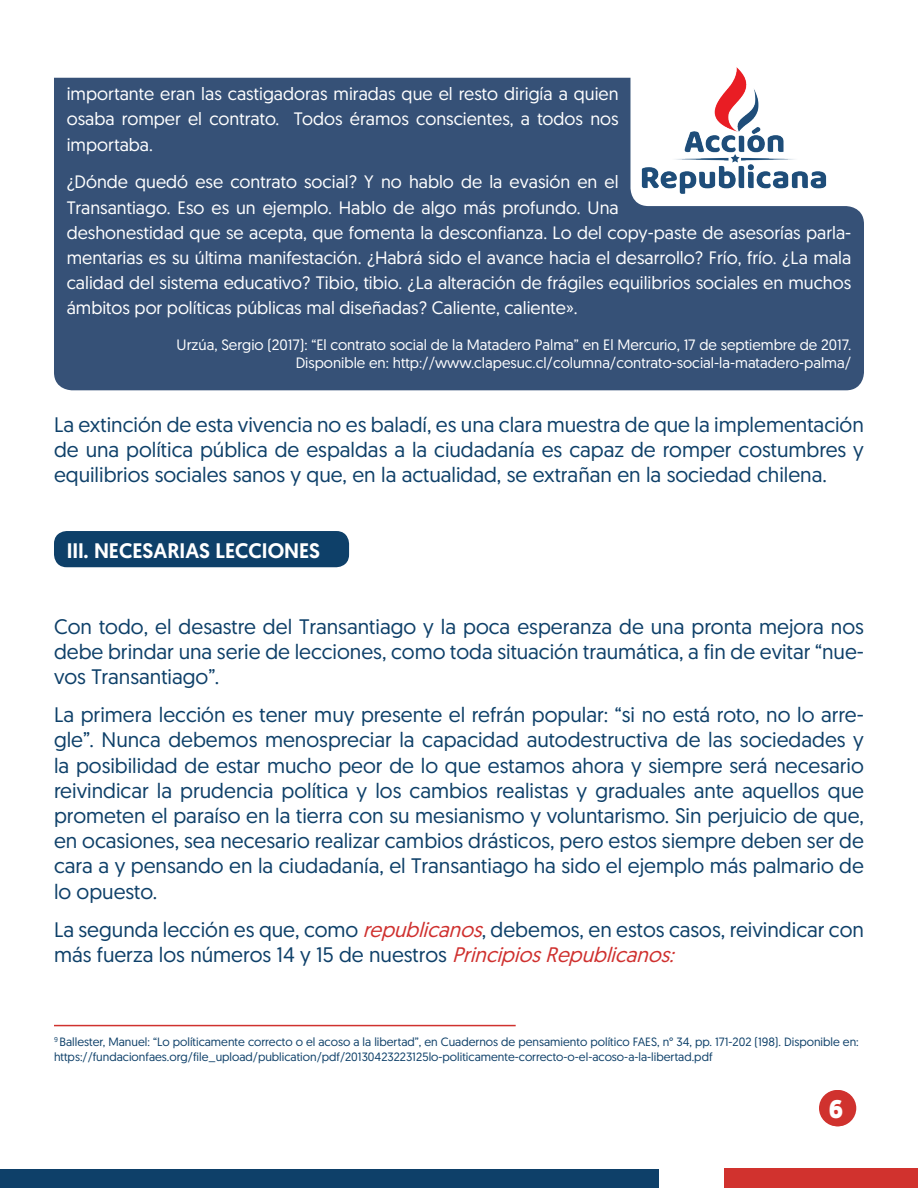
<style>
.page{position:relative;width:918px;height:1188px;background:#fff}
.page>*{position:absolute;margin:0;border:0;box-sizing:border-box;transform-origin:0 0}
.t1{font:700 25.5px "Geomanist";color:#fff}
.t2{font:21px/25.2px "Geomanist";color:#0e4069;text-align:justify}
.t3{font:500 21px "Geomanist";color:#fff}
.t4{font:18px/25.2px "Geomanist";color:#fff;text-align:justify}
.t5{font:15px/18px "Geomanist";color:#fff;text-align:right}
.t6{font:12px/14.4px "Geomanist";color:#0e4069}
.s1{font-style:italic;color:#cf302e}
</style>
<div class="page">
<div style="left:54px;top:78px;width:810px;height:312px;background:#365177"></div>
<div style="left:54px;top:531px;width:295px;height:36px;background:#0e4069;border-radius:13px"></div>
<svg style="left:820px;top:1090px;width:36px;height:36px"></svg>
<div style="left:0;top:1169px;width:918px;height:19px;background:#0e4069"></div>
<div style="left:660px;top:1168px;width:258px;height:20px;background:#fff"></div>
<div style="left:724px;top:1168px;width:194px;height:20px;background:#d1322e"></div>
<img style="left:619px;top:67px;width:231px;height:130px">
<hr style="left:54px;top:1025px;width:462px;height:1px;background:#d0322e">
<div style="left:819px;top:1090px;width:36px;height:36px;background:#d0322e;border-radius:50%"></div>
<p class="t4" style="left:67px;top:81px;width:553px">importante eran las castigadoras miradas que el resto dirigía a quien osaba romper el contrato. Todos éramos conscientes, a todos nos importaba.</p>
<p class="t4" style="left:67px;top:169px;width:786px;text-align:left">¿Dónde quedó ese contrato social? Y no hablo de la evasión en el<br>Transantiago. Eso es un ejemplo. Hablo de algo más profundo. Una<br>deshonestidad que se acepta, que fomenta la desconfianza. Lo del copy-paste de asesorías parla&shy;mentarias es su última manifestación. ¿Habrá sido el avance hacia el desarrollo? Frío, frío. ¿La mala calidad del sistema educativo? Tibio, tibio. ¿La alteración de frágiles equilibrios sociales en muchos ámbitos por políticas públicas mal diseñadas? Caliente, caliente».</p>
<p class="t5" style="left:177px;top:336px;width:676px">Urzúa, Sergio (2017): “El contrato social de la Matadero Palma” en El Mercurio, 17 de septiembre de 2017.<br>Disponible en: http://www.clapesuc.cl/columna/contrato-social-la-matadero-palma/</p>
<p class="t2" style="left:54px;top:411px;width:811px">La extinción de esta vivencia no es baladí, es una clara muestra de que la implementación de una política pública de espaldas a la ciudadanía es capaz de romper costumbres y equilibrios sociales sanos y que, en la actualidad, se extrañan en la sociedad chilena.</p>
<p class="t3" style="left:67px;top:537px;width:255px">III. NECESARIAS LECCIONES</p>
<p class="t2" style="left:54px;top:613px;width:811px">Con todo, el desastre del Transantiago y la poca esperanza de una pronta mejora nos debe brindar una serie de lecciones, como toda situación traumática, a fin de evitar “nue&shy;vos Transantiago”.</p>
<p class="t2" style="left:54px;top:702px;width:812px">La primera lección es tener muy presente el refrán popular: “si no está roto, no lo arre&shy;gle”. Nunca debemos menospreciar la capacidad autodestructiva de las sociedades y la posibilidad de estar mucho peor de lo que estamos ahora y siempre será necesario reivindicar la prudencia política y los cambios realistas y graduales ante aquellos que prometen el paraíso en la tierra con su mesianismo y voluntarismo. Sin perjuicio de que, en ocasiones, sea necesario realizar cambios drásticos, pero estos siempre deben ser de cara a y pensando en la ciudadanía, el Transantiago ha sido el ejemplo más palmario de lo opuesto.</p>
<p class="t2" style="left:54px;top:916px;width:812px">La segunda lección es que, como <span class="s1">republicanos</span>, debemos, en estos casos, reivindicar con más fuerza los números 14 y 15 de nuestros <span class="s1">PrincipiosRepublicanos:</span></p>
<p class="t6" style="left:54px;top:1035px;width:806px"><sup>9</sup> Ballester, Manuel: “Lo políticamente correcto o el acoso a la libertad”, en Cuadernos de pensamiento político FAES, n° 34, pp. 171-202 (198). Disponible en: https://fundacionfaes.org/file_upload/publication/pdf/20130423223125lo-politicamente-correcto-o-el-acoso-a-la-libertad.pdf</p>
<p class="t1" style="left:829px;top:1092px;width:16px">6</p>
</div>
